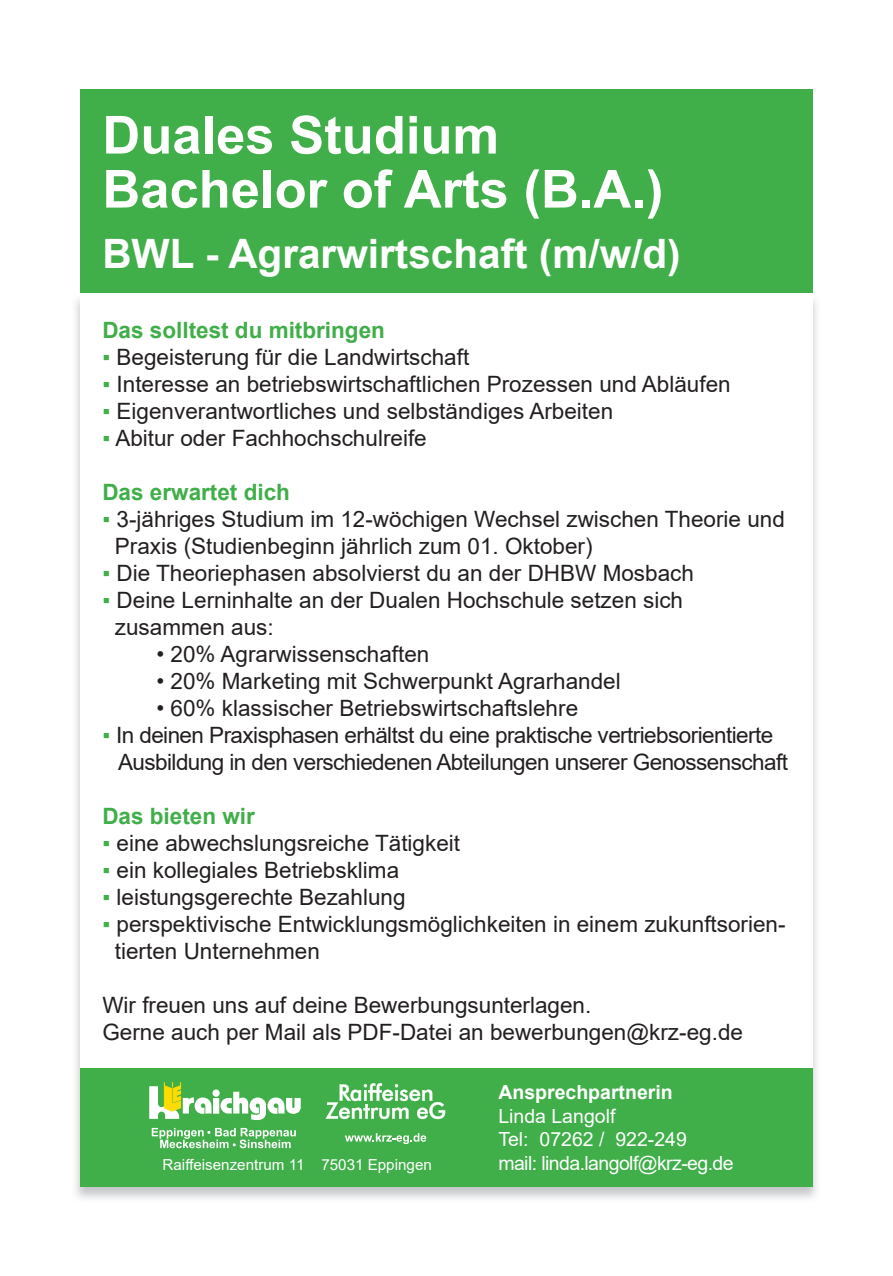
<style>
.page{position:relative;width:893px;height:1276px;background:#fff}
.page>*{position:absolute;margin:0;border:0;box-sizing:border-box;transform-origin:0 0}
.t1{font:700 52.5px/54px "Arial";color:#fff}
.t2{font:700 40.5px "Arial";color:#fff}
.t3{font:22.5px/27px "Arial";color:#231f20}
.t4{font:22.5px/27px "Arial";letter-spacing:-.025em;color:#231f20}
.t5{font:700 22.5px "Arial";color:#40ae49}
.t6{font:19.5px/23.4px "Arial";color:#fff}
.t7{font:700 19.5px "Arial";color:#fff}
.t8{font:15.15px "Arial";color:#fff}
.s1{color:#40ae49}
</style>
<div class="page">
<img style="left:75px;top:299px;width:742px;height:900px">
<div style="left:80px;top:293px;width:733px;height:893px;background:#fff"></div>
<div style="left:80px;top:90px;width:733px;height:203px;background:#40ae49"></div>
<div style="left:80px;top:1068px;width:733px;height:118px;background:#40ae49"></div>
<svg style="left:152px;top:1128px;width:144px;height:20px"></svg>
<svg style="left:326px;top:1083px;width:119px;height:36px"></svg>
<svg style="left:149px;top:1082px;width:152px;height:38px"></svg>
<svg style="left:345px;top:1133px;width:81px;height:11px"></svg>
<h1 class="t1" style="left:102px;top:109px;width:562px">Duales Studium<br>Bachelor of Arts (B.A.)</h1>
<h2 class="t2" style="left:102px;top:225px;width:580px">BWL - Agrarwirtschaft (m/w/d)</h2>
<p class="t5" style="left:102px;top:314px;width:284px">Das solltest du mitbringen</p>
<p class="t3" style="left:102px;top:343px;width:368px"><span class="s1">▪</span> Begeisterung für die Landwirtschaft</p>
<p class="t3" style="left:102px;top:370px;width:630px"><span class="s1">▪</span> Interesse an betriebswirtschaftlichen Prozessen und Abläufen</p>
<p class="t3" style="left:102px;top:397px;width:512px"><span class="s1">▪</span> Eigenverantwortliches und selbständiges Arbeiten</p>
<p class="t3" style="left:102px;top:424px;width:326px"><span class="s1">▪</span> Abitur oder Fachhochschulreife</p>
<p class="t5" style="left:102px;top:476px;width:189px">Das erwartet dich</p>
<p class="t3" style="left:115px;top:505px;width:671px;text-indent:-13px"><span class="s1">▪</span> 3-jähriges Studium im 12-wöchigen Wechsel zwischen Theorie und<br>Praxis (Studienbeginn jährlich zum 01. Oktober)</p>
<p class="t3" style="left:102px;top:559px;width:593px"><span class="s1">▪</span> Die Theoriephasen absolvierst du an der DHBW Mosbach</p>
<p class="t3" style="left:115px;top:586px;width:570px;text-indent:-13px"><span class="s1">▪</span> Deine Lerninhalte an der Dualen Hochschule setzen sich zusammen aus:</p>
<p class="t3" style="left:156px;top:640px;width:274px">• 20% Agrarwissenschaften</p>
<p class="t3" style="left:156px;top:667px;width:466px">• 20% Marketing mit Schwerpunkt Agrarhandel</p>
<p class="t3" style="left:156px;top:694px;width:423px">• 60% klassischer Betriebswirtschaftslehre</p>
<p class="t4" style="left:118px;top:721px;width:671px;text-indent:-16px"><span class="s1">▪</span> In deinen Praxisphasen erhältst du eine praktische vertriebsorientierte<br>Ausbildung in den verschiedenen Abteilungen unserer Genossenschaft</p>
<p class="t5" style="left:102px;top:800px;width:154px">Das bieten wir</p>
<p class="t3" style="left:102px;top:829px;width:359px"><span class="s1">▪</span> eine abwechslungsreiche Tätigkeit</p>
<p class="t3" style="left:102px;top:856px;width:298px"><span class="s1">▪</span> ein kollegiales Betriebsklima</p>
<p class="t3" style="left:102px;top:883px;width:305px"><span class="s1">▪</span> leistungsgerechte Bezahlung</p>
<p class="t3" style="left:115px;top:910px;width:672px;text-indent:-13px"><span class="s1">▪</span> perspektivische Entwicklungsmöglichkeiten in einem zukunftsorien&shy;tierten Unternehmen</p>
<p class="t3" style="left:102px;top:991px;width:642px">Wir freuen uns auf deine Bewerbungsunterlagen.<br>Gerne auch per Mail als PDF-Datei an bewerbungen@krz-eg.de</p>
<p class="t8" style="left:163px;top:1154px;width:271px">Raiffeisenzentrum 11 75031 Eppingen</p>
<p class="t7" style="left:498px;top:1078px;width:176px">Ansprechpartnerin</p>
<p class="t6" style="left:498px;top:1104px;width:237px">Linda Langolf<br>Tel: 07262 / 922-249<br>mail: linda.langolf@krz-eg.de</p>
</div>
